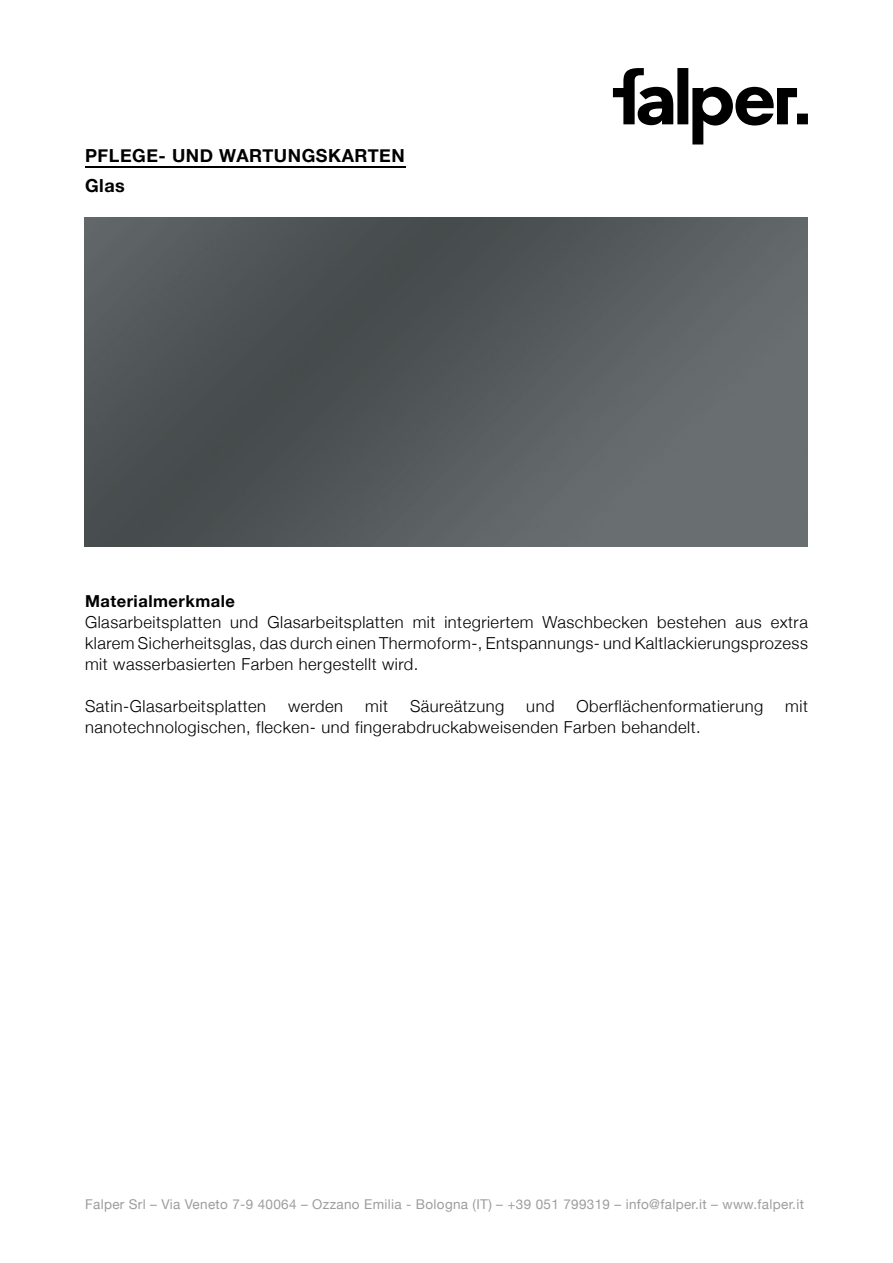
<style>
.page{position:relative;width:893px;height:1263px;background:#fff}
.page>*{position:absolute;margin:0;border:0;box-sizing:border-box;transform-origin:0 0}
.t1{font:700 18px/30px "Helvetica Neue";letter-spacing:.03em;color:#000}
.t2{font:300 16.5px/21px "Helvetica Neue";letter-spacing:.03em;color:#000;text-align:justify}
.t3{font:700 16.5px "Helvetica Neue";letter-spacing:.03em;color:#000}
.t4{font:13.5px "Helvetica Neue";letter-spacing:.025em;color:#9d9d9c}
</style>
<div class="page">
<svg style="left:613px;top:68px;width:195px;height:76px"></svg>
<img style="left:84px;top:217px;width:724px;height:329px">
<hr style="left:85px;top:166px;width:321px;height:1px;background:#000">
<p class="t1" style="left:85px;top:141px;width:321px">PFLEGE- UND WARTUNGSKARTEN<br>Glas</p>
<p class="t3" style="left:85px;top:588px;width:152px">Materialmerkmale</p>
<p class="t2" style="left:85px;top:611px;width:724px">Glasarbeitsplatten und Glasarbeitsplatten mit integriertem Waschbecken bestehen aus extra klarem Sicherheitsglas, das durch einen Thermoform-, Entspannungs- und Kaltlackierungsprozess mit wasserbasierten Farben hergestellt wird.</p>
<p class="t2" style="left:85px;top:695px;width:182px">Satin-Glasarbeitsplatten</p>
<p class="t2" style="left:288px;top:695px;width:57px">werden</p>
<p class="t2" style="left:365px;top:695px;width:24px">mit</p>
<p class="t2" style="left:410px;top:695px;width:96px">Säureätzung</p>
<p class="t2" style="left:526px;top:695px;width:30px">und</p>
<p class="t2" style="left:577px;top:695px;width:188px">Oberflächenformatierung</p>
<p class="t2" style="left:785px;top:695px;width:24px">mit</p>
<p class="t2" style="left:85px;top:716px;width:617px">nanotechnologischen, flecken- und fingerabdruckabweisenden Farben behandelt.</p>
<p class="t4" style="left:85px;top:1194px;width:720px">Falper Srl – Via Veneto 7-9 40064 – Ozzano Emilia - Bologna (IT) – +39 051 799319 – info@falper.it – www.falper.it</p>
</div>
